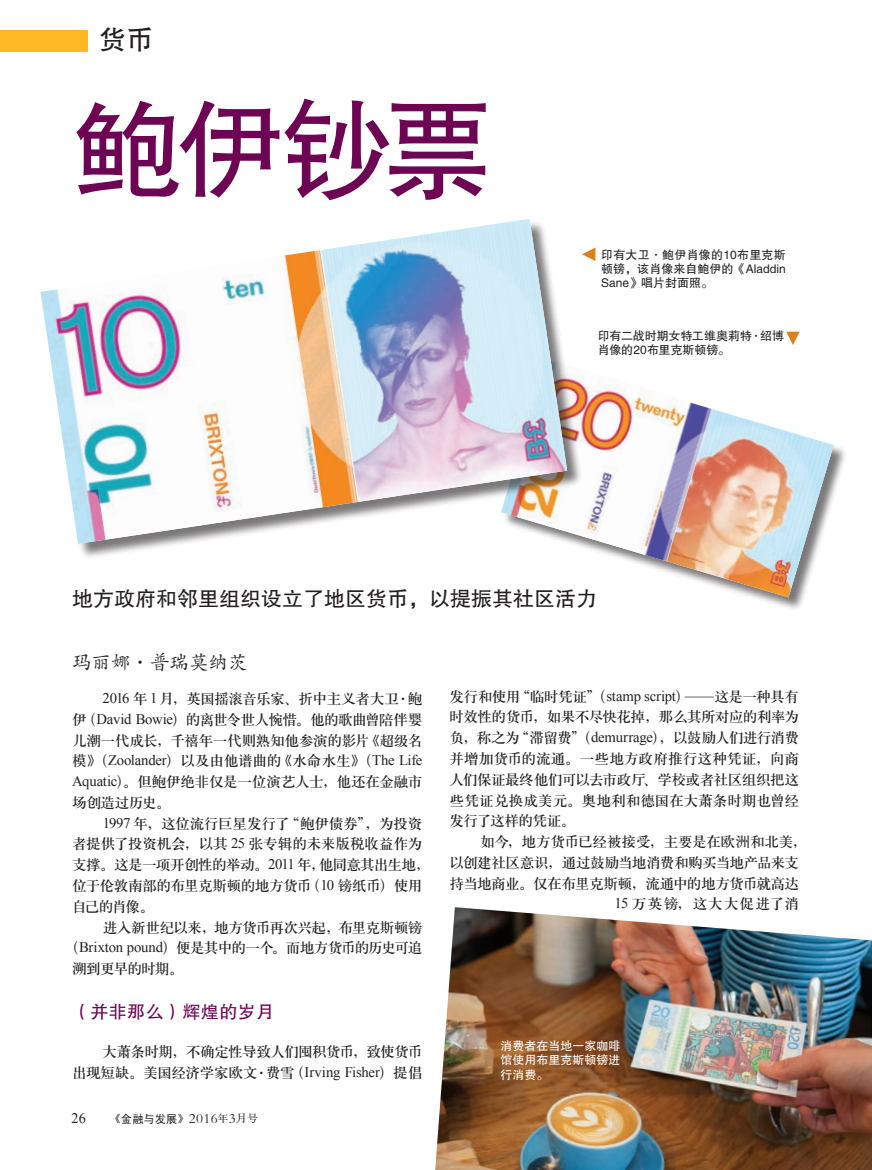
<style>
.page{position:relative;width:872px;height:1170px;background:#fff}
.page>*{position:absolute;margin:0;border:0;box-sizing:border-box;transform-origin:0 0}
.t1{font:111px "FZHTJW GB1 0";color:#6e0554}
.t2{font:27px "FZHTJW GB1 0";color:#231f20}
.t3{font:21px "FZHTJW GB1 0";color:#231f20}
.t4{font:19.5px "FZKTJW GB1 0";color:#231f20}
.t5{font:17.7px "FZHTJW GB1 0";letter-spacing:.02em;color:#6e0554}
.t6{font:14.7px/20.7px "H Ya 3 gj";letter-spacing:-.035em;color:#231f20;text-align:justify}
.t7{font:14.7px "H Ya 3 gj";letter-spacing:-.055em;color:#231f20}
.t8{font:14.7px "H Ya 3 gj";letter-spacing:-.07em;color:#231f20}
.t9{font:14.7px "H Ya 3 gj";letter-spacing:.065em;color:#231f20}
.t10{font:14.55px "Times New Roman";color:#231f20}
.t11{font:12px/14.4px "FZHTJW GB1 0";letter-spacing:.005em;color:#231f20;text-align:justify}
.t12{font:12px/14.4px "FZHTJW GB1 0";color:#fff;text-align:justify}
.t13{font:11.55px "Sim Hei";color:#231f20}
.s1{font-family:"FZKTJW GB1 0"}
.s2{font-family:"Times New Roman"}
.s3{font-family:"FZHTJW GB1 0";font-size:10.05px}
.s4{font-family:"FZBSJW GB1 0";font-size:14.25px}
.s5{font-family:"FZS3 JW GB1 0";font-size:10.2px}
.s6{font-family:"FZS3 JW GB1 0";font-size:10.65px}
</style>
<div class="page">
<div style="left:502px;top:361px;width:345px;height:250px;background:#231f20;opacity:.6"></div>
<img style="left:502px;top:361px;width:331px;height:236px">
<img style="left:435px;top:907px;width:437px;height:262px">
<div style="left:42px;top:220px;width:540px;height:339px;background:#231f20;opacity:.6"></div>
<img style="left:40px;top:219px;width:527px;height:324px">
<svg style="left:582px;top:248px;width:13px;height:13px"></svg>
<svg style="left:786px;top:331px;width:13px;height:14px"></svg>
<div style="left:0;top:30px;width:87px;height:22px;background:#fcb825"></div>
<h2 class="t2" style="left:99px;top:25px;width:55px">货币</h2>
<h1 class="t1" style="left:72px;top:89px;width:422px">鲍伊钞票</h1>
<p class="t11" style="left:601px;top:248px;width:186px">印有大卫<span class="s1">·</span>鲍伊肖像的10布里克斯顿镑，该肖像来自鲍伊的《Aladdin Sane》唱片封面照。</p>
<p class="t11" style="left:598px;top:328px;width:188px">印有二战时期女特工维奥莉特<span class="s1">·</span>绍博肖像的20布里克斯顿镑。</p>
<h3 class="t3" style="left:72px;top:587px;width:526px">地方政府和邻里组织设立了地区货币，以提振其社区活力</h3>
<h3 class="t4" style="left:72px;top:651px;width:177px">玛丽娜·普瑞莫纳茨</h3>
<p class="t6" style="left:72px;top:688px;width:352px;text-indent:31px"><span class="s2">2016</span> 年 <span class="s2">1</span> 月，英国摇滚音乐家、折中主义者大卫<span class="s1">·</span>鲍伊（<span class="s2">David Bowie</span>）的离世令世人惋惜。他的歌曲曾陪伴婴儿潮一代成长，千禧年一代则熟知他参演的影片《超级名模》（<span class="s2">Zoolander</span>）以及由他谱曲的《水命水生》（<span class="s2">The Life Aquatic</span>）。但鲍伊绝非仅是一位演艺人士，他还在金融市场创造过历史。</p>
<p class="t6" style="left:72px;top:812px;width:359px;text-align:left;text-indent:31px"><span class="s2">1997</span> 年，这位流行巨星发行了“鲍伊债券”，为投资者提供了投资机会，以其 <span class="s2">25</span> 张专辑的未来版税收益作为支撑。这是一项开创性的举动。<span class="s2">2011</span> 年，他同意其出生地，位于伦敦南部的布里克斯顿的地方货币（<span class="s2">10</span> 镑纸币）使用自己的肖像。</p>
<p class="t6" style="left:103px;top:916px;width:321px">进入新世纪以来，地方货币再次兴起，布里克斯顿镑</p>
<p class="t8" style="left:65px;top:940px;width:359px">（<span class="s2">Brixton pound</span>）便是其中的一个。而地方货币的历史可追</p>
<p class="t7" style="left:72px;top:961px;width:113px">溯到更早的时期。</p>
<p class="t5" style="left:72px;top:1002px;width:204px">（并非那么）辉煌的岁月</p>
<p class="t6" style="left:72px;top:1041px;width:352px;text-align:right">大萧条时期，不确定性导致人们囤积货币，致使货币<br>出现短缺。美国经济学家欧文<span class="s1">·</span>费雪（<span class="s2">Irving Fisher</span>）提倡</p>
<p class="t10" style="left:72px;top:1107px;width:16px">26</p>
<p class="t13" style="left:111px;top:1112px;width:148px"><span class="s3">《</span>金融与发展<span class="s3">》</span> <span class="s4">2016</span><span class="s5">年</span><span class="s4">3</span><span class="s6">月号</span></p>
<p class="t6" style="left:449px;top:685px;width:351px">发行和使用“临时凭证”（<span class="s2">stamp script</span>）<span class="s1">—</span>这是一种具有时效性的货币，如果不尽快花掉，那么其所对应的利率为负，称之为“滞留费”（<span class="s2">demurrage</span>），以鼓励人们进行消费并增加货币的流通。一些地方政府推行这种凭证，向商人们保证最终他们可以去市政厅、学校或者社区组织把这些凭证兑换成美元。奥地利和德国在大萧条时期也曾经发行了这样的凭证。</p>
<p class="t6" style="left:480px;top:831px;width:328px">如今，地方货币已经被接受，主要是在欧洲和北美，</p>
<p class="t6" style="left:449px;top:852px;width:351px">以创建社区意识，通过鼓励当地消费和购买当地产品来支</p>
<p class="t7" style="left:449px;top:875px;width:351px">持当地商业。仅在布里克斯顿，流通中的地方货币就高达</p>
<p class="t9" style="left:614px;top:896px;width:186px"><span class="s2">15</span> 万英镑，这大大促进了消</p>
<p class="t12" style="left:500px;top:1038px;width:121px">消费者在当地一家咖啡馆使用布里克斯顿镑进行消费。</p>
</div>
